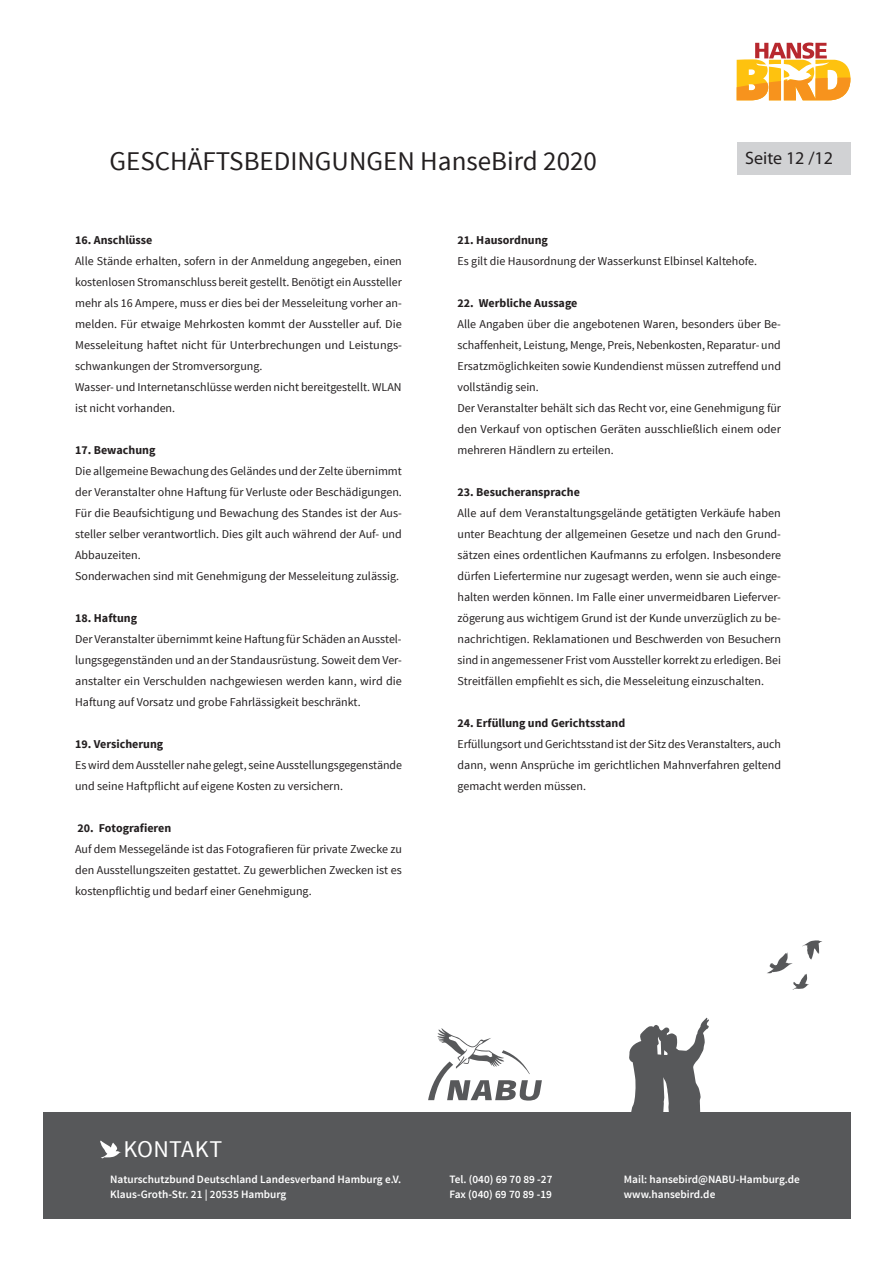
<style>
.page{position:relative;width:893px;height:1263px;background:#fff}
.page>*{position:absolute;margin:0;border:0;box-sizing:border-box;transform-origin:0 0}
.t1{font:27px "Source Sans Pro";color:#231f20}
.t2{font:24px "Source Sans Pro";letter-spacing:.01em;color:#fff}
.t3{font:18px "Myriad Pro";color:#231f20}
.t4{font:12px/21px "Source Sans Pro";color:#231f20}
.t5{font:700 12px "Source Sans Pro";color:#231f20}
.t6{font:600 11.25px/15px "Source Sans Pro";color:#fff}
</style>
<div class="page">
<svg style="left:629px;top:1018px;width:80px;height:94px"></svg>
<div style="left:43px;top:1112px;width:808px;height:107px;background:#57585a"></div>
<svg style="left:100px;top:1140px;width:21px;height:18px"></svg>
<svg style="left:428px;top:1028px;width:114px;height:72px"></svg>
<svg style="left:767px;top:940px;width:55px;height:50px"></svg>
<svg style="left:737px;top:43px;width:113px;height:57px"></svg>
<div style="left:737px;top:142px;width:113px;height:33px;background:#d1d2d4"></div>
<h1 class="t1" style="left:109px;top:144px;width:489px">GESCHÄFTSBEDINGUNGEN HanseBird 2020</h1>
<h3 class="t3" style="left:745px;top:147px;width:89px">Seite 12 /12</h3>
<p class="t5" style="left:75px;top:232px;width:79px">16. Anschlüsse</p>
<p class="t4" style="left:75px;top:251px;width:328px">Alle Stände erhalten, sofern in der Anmeldung angegeben, einen kostenlosen Stromanschluss bereit gestellt. Benötigt ein Aussteller mehr als 16 Ampere, muss er dies bei der Messeleitung vorher an&shy;melden. Für etwaige Mehrkosten kommt der Aussteller auf. Die Messeleitung haftet nicht für Unterbrechungen und Leistungs&shy;schwankungen der Stromversorgung.<br>Wasser- und Internetanschlüsse werden nicht bereitgestellt. WLAN ist nicht vorhanden.</p>
<p class="t5" style="left:75px;top:442px;width:82px">17. Bewachung</p>
<p class="t4" style="left:75px;top:461px;width:328px">Die allgemeine Bewachung des Geländes und der Zelte übernimmt der Veranstalter ohne Haftung für Verluste oder Beschädigungen.<br>Für die Beaufsichtigung und Bewachung des Standes ist der Aus&shy;steller selber verantwortlich. Dies gilt auch während der Auf- und Abbauzeiten.<br>Sonderwachen sind mit Genehmigung der Messeleitung zulässig.</p>
<p class="t5" style="left:75px;top:610px;width:64px">18. Haftung</p>
<p class="t4" style="left:75px;top:629px;width:328px;text-align:justify">Der Veranstalter übernimmt keine Haftung für Schäden an Ausstel&shy;lungsgegenständen und an der Standausrüstung. Soweit dem Ver&shy;anstalter ein Verschulden nachgewiesen werden kann, wird die Haftung auf Vorsatz und grobe Fahrlässigkeit beschränkt.</p>
<p class="t5" style="left:75px;top:736px;width:90px">19. Versicherung</p>
<p class="t4" style="left:75px;top:755px;width:328px">Es wird dem Aussteller nahe gelegt, seine Ausstellungsgegenstände und seine Haftpflicht auf eigene Kosten zu versichern.</p>
<p class="t5" style="left:78px;top:820px;width:95px">20. Fotografieren</p>
<p class="t4" style="left:75px;top:839px;width:328px;text-align:justify">Auf dem Messegelände ist das Fotografieren für private Zwecke zu den Ausstellungszeiten gestattet. Zu gewerblichen Zwecken ist es kostenpflichtig und bedarf einer Genehmigung.</p>
<p class="t5" style="left:457px;top:232px;width:92px">21. Hausordnung</p>
<p class="t4" style="left:457px;top:251px;width:301px">Es gilt die Hausordnung der Wasserkunst Elbinsel Kaltehofe.</p>
<p class="t5" style="left:457px;top:295px;width:121px">22. Werbliche Aussage</p>
<p class="t4" style="left:457px;top:314px;width:325px">Alle Angaben über die angebotenen Waren, besonders über Be&shy;schaffenheit, Leistung, Menge, Preis, Nebenkosten, Reparatur- und Ersatzmöglichkeiten sowie Kundendienst müssen zutreffend und vollständig sein.<br>Der Veranstalter behält sich das Recht vor, eine Genehmigung für den Verkauf von optischen Geräten ausschließlich einem oder mehreren Händlern zu erteilen.</p>
<p class="t5" style="left:457px;top:484px;width:124px">23. Besucheransprache</p>
<p class="t4" style="left:457px;top:503px;width:325px;text-align:justify">Alle auf dem Veranstaltungsgelände getätigten Verkäufe haben unter Beachtung der allgemeinen Gesetze und nach den Grund&shy;sätzen eines ordentlichen Kaufmanns zu erfolgen. Insbesondere dürfen Liefertermine nur zugesagt werden, wenn sie auch einge&shy;halten werden können. Im Falle einer unvermeidbaren Lieferver&shy;zögerung aus wichtigem Grund ist der Kunde unverzüglich zu be&shy;nachrichtigen. Reklamationen und Beschwerden von Besuchern sind in angemessener Frist vom Aussteller korrekt zu erledigen. Bei Streitfällen empfiehlt es sich, die Messeleitung einzuschalten.</p>
<p class="t5" style="left:457px;top:715px;width:169px">24. Erfüllung und Gerichtsstand</p>
<p class="t4" style="left:457px;top:734px;width:325px;text-align:justify">Erfüllungsort und Gerichtsstand ist der Sitz des Veranstalters, auch dann, wenn Ansprüche im gerichtlichen Mahnverfahren geltend gemacht werden müssen.</p>
<h2 class="t2" style="left:123px;top:1134px;width:100px">Kontakt</h2>
<p class="t6" style="left:110px;top:1172px;width:293px">Naturschutzbund Deutschland Landesverband Hamburg e.V.<br>Klaus-Groth-Str. 21 | 20535 Hamburg</p>
<p class="t6" style="left:449px;top:1172px;width:105px">Tel. (040) 69 70 89 -27<br>Fax (040) 69 70 89 -19</p>
<p class="t6" style="left:624px;top:1172px;width:178px">Mail: hansebird@NABU-Hamburg.de www.hansebird.de</p>
</div>
